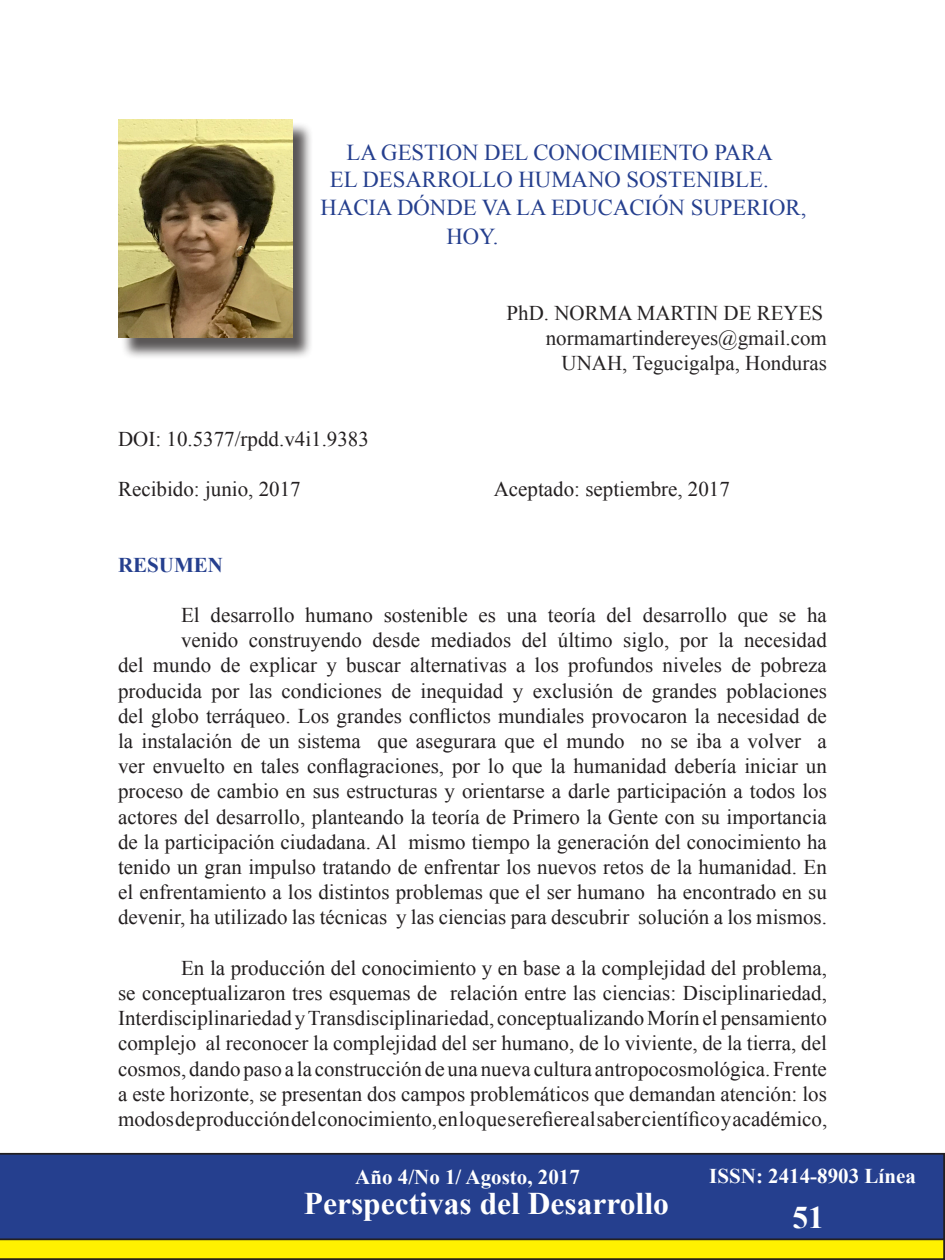
<style>
.page{position:relative;width:945px;height:1260px;background:#fff}
.page>*{position:absolute;margin:0;border:0;box-sizing:border-box;transform-origin:0 0}
.t1{font:700 31.5px "Times New Roman";color:#fff}
.t2{font:22.75px/29.4px "Times New Roman";color:#253f8e}
.t3{font:21px/25.2px "Times New Roman";color:#231f20;text-align:right}
.t4{font:21px "Times New Roman";color:#262324}
.t5{font:700 21px "Times New Roman";color:#fff}
.t6{font:700 21px "Times New Roman";color:#253f8e}
</style>
<div class="page">
<svg style="left:0;top:1240px;width:945px;height:20px;background:#e8db04"></svg>
<div style="left:0;top:1153px;width:945px;height:87px;background:#253f8e"></div>
<div style="left:121px;top:122px;width:193px;height:238px;background:#231f20;opacity:.75"></div>
<img style="left:118px;top:119px;width:174px;height:219px">
<p class="t2" style="left:347px;top:137px;width:428px">LA GESTION DEL CONOCIMIENTO PARA</p>
<p class="t2" style="left:330px;top:165px;width:440px">EL DESARROLLO HUMANO SOSTENIBLE.</p>
<p class="t2" style="left:446px;top:192px;width:361px;text-indent:-126px">HACIA DÓNDE VA LA EDUCACIÓN SUPERIOR,<br>HOY.</p>
<p class="t4" style="left:507px;top:298px;width:318px">PhD. NORMA MARTIN DE REYES</p>
<p class="t4" style="left:546px;top:324px;width:283px">normamartindereyes@gmail.com</p>
<p class="t4" style="left:562px;top:349px;width:267px">UNAH, Tegucigalpa, Honduras</p>
<p class="t3" style="left:118px;top:426px;width:252px">DOI: 10.5377/rpdd.v4i1.9383</p>
<p class="t3" style="left:118px;top:476px;width:184px">Recibido: junio, 2017</p>
<p class="t3" style="left:494px;top:476px;width:238px">Aceptado: septiembre, 2017</p>
<p class="t6" style="left:118px;top:550px;width:106px">RESUMEN</p>
<p class="t3" style="left:118px;top:602px;width:710px">El desarrollo humano sostenible es una teoría del desarrollo que se ha<br>venido construyendo desde mediados del último siglo, por la necesidad<br>del mundo de explicar y buscar alternativas a los profundos niveles de pobreza producida por las condiciones de inequidad y exclusión de grandes poblaciones del globo terráqueo. Los grandes conflictos mundiales provocaron la necesidad de la instalación de un sistema que asegurara que el mundo no se iba a volver a ver envuelto en tales conflagraciones, por lo que la humanidad debería iniciar un proceso de cambio en sus estructuras y orientarse a darle participación a todos los actores del desarrollo, planteando la teoría de Primero la Gente con su importancia de la participación ciudadana. Al mismo tiempo la generación del conocimiento ha tenido un gran impulso tratando de enfrentar los nuevos retos de la humanidad. En el enfrentamiento a los distintos problemas que el ser humano ha encontrado en su devenir, ha utilizado las técnicas y las ciencias para descubrir solución a los mismos.</p>
<p class="t3" style="left:118px;top:955px;width:711px;text-align:justify;text-indent:63px">En la producción del conocimiento y en base a la complejidad del problema, se conceptualizaron tres esquemas de relación entre las ciencias: Disciplinariedad, Interdisciplinariedad y Transdisciplinariedad, conceptualizando Morín el pensamiento complejo al reconocer la complejidad del ser humano, de lo viviente, de la tierra, del cosmos, dando paso a la construcción de una nueva cultura antropocosmológica. Frente a este horizonte, se presentan dos campos problemáticos que demandan atención: los modos de producción del conocimiento, en lo que se refiere al saber científico y académico,</p>
<p class="t5" style="left:355px;top:1163px;width:226px">Año 4/No 1/ Agosto, 2017</p>
<p class="t5" style="left:709px;top:1162px;width:208px">ISSN: 2414-8903 Línea</p>
<h1 class="t1" style="left:304px;top:1181px;width:367px">Perspectivas del Desarrollo</h1>
<p class="t1" style="left:792px;top:1195px;width:33px">51</p>
</div>
